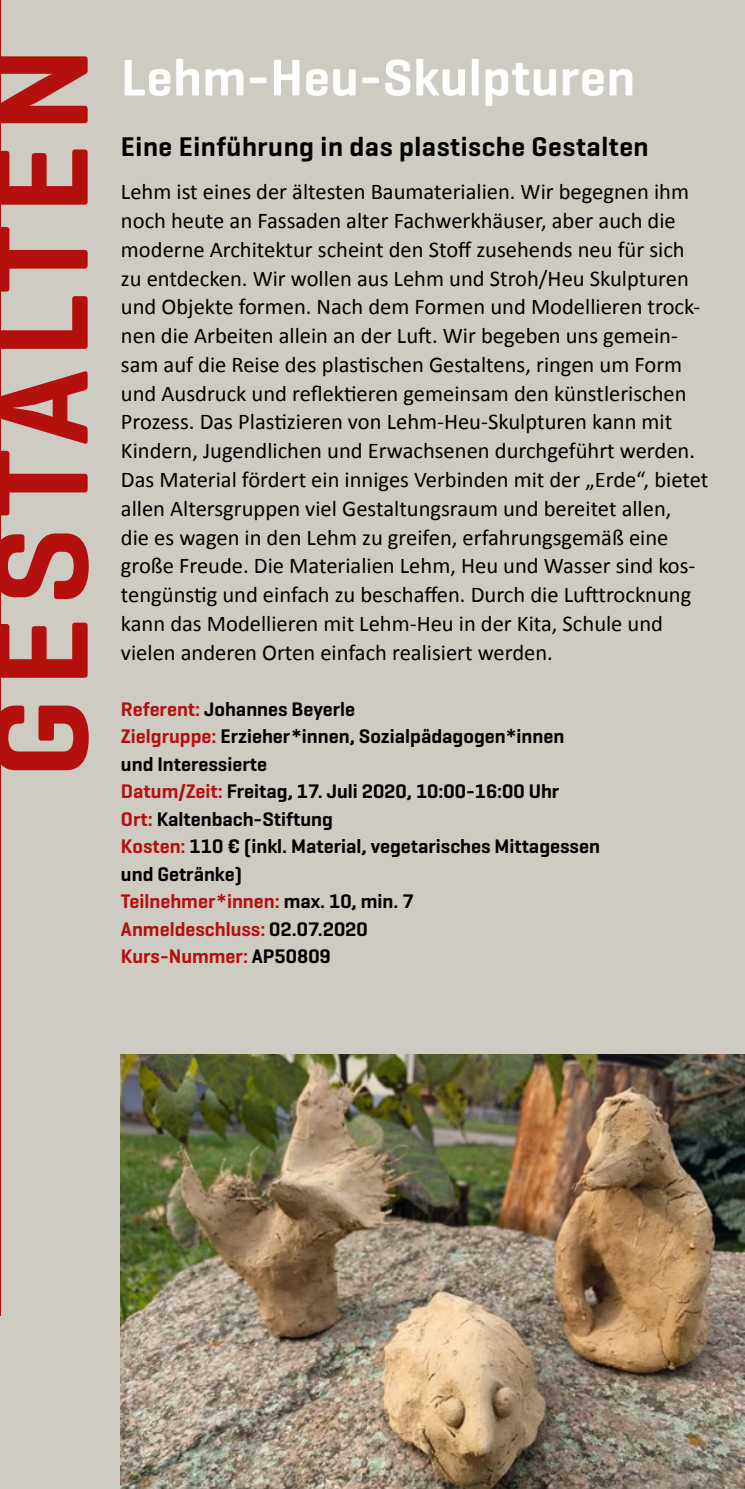
<style>
.page{position:relative;width:745px;height:1489px;background:#fff}
.page>*{position:absolute;margin:0;border:0;box-sizing:border-box;transform-origin:0 0}
.t1{font:600 52.5px "Geogrotesque";letter-spacing:.01em;color:#fff}
.t2{font:600 27.5px "Geogrotesque";letter-spacing:.02em;color:#000}
.t3{font:22.5px/28.8px "Calibri";color:#000}
.t4{font:600 20px/27.5px "Geogrotesque";color:#000}
.s1{color:#b4100d}
</style>
<div class="page">
<div style="left:0;top:0;width:744px;height:1488px;background:#cecbc3"></div>
<svg style="left:1px;top:56px;width:88px;height:714px"></svg>
<img style="left:121px;top:1054px;width:623px;height:434px">
<hr style="left:0;top:0;width:1px;height:1315px;background:#b4100d">
<h1 class="t1" style="left:121px;top:45px;width:515px">Lehm-Heu-Skulpturen</h1>
<p class="t2" style="left:121px;top:129px;width:529px">Eine Einführung in das plastische Gestalten</p>
<p class="t3" style="left:121px;top:176px;width:588px">Lehm ist eines der ältesten Baumaterialien. Wir begegnen ihm noch heute an Fassaden alter Fachwerkhäuser, aber auch die moderne Architektur scheint den Stoff zusehends neu für sich zu entdecken. Wir wollen aus Lehm und Stroh/Heu Skulpturen und Objekte formen. Nach dem Formen und Modellieren trock&shy;nen die Arbeiten allein an der Luft. Wir begeben uns gemein&shy;sam auf die Reise des plastischen Gestaltens, ringen um Form und Ausdruck und reflektieren gemeinsam den künstlerischen Prozess. Das Plastizieren von Lehm-Heu-Skulpturen kann mit Kindern, Jugendlichen und Erwachsenen durchgeführt werden.<br>Das Material fördert ein inniges Verbinden mit der „Erde“, bietet allen Altersgruppen viel Gestaltungsraum und bereitet allen,<br>die es wagen in den Lehm zu greifen, erfahrungsgemäß eine große Freude. Die Materialien Lehm, Heu und Wasser sind kos&shy;tengünstig und einfach zu beschaffen. Durch die Lufttrocknung kann das Modellieren mit Lehm-Heu in der Kita, Schule und vielen anderen Orten einfach realisiert werden.</p>
<p class="t4" style="left:121px;top:695px;width:480px"><span class="s1">Referent:</span> Johannes Beyerle<br><span class="s1">Zielgruppe:</span> Erzieher*innen, Sozialpädagogen*innen und Interessierte<br><span class="s1">Datum/Zeit:</span> Freitag, 17. Juli 2020, 10:00-16:00 Uhr<br><span class="s1">Ort:</span> Kaltenbach-Stiftung<br><span class="s1">Kosten:</span> 110 € (inkl. Material, vegetarisches Mittagessen und Getränke)<br><span class="s1">Teilnehmer*innen:</span> max. 10, min. 7<br><span class="s1">Anmeldeschluss:</span> 02.07.2020<br><span class="s1">Kurs-Nummer:</span> AP50809</p>
</div>
